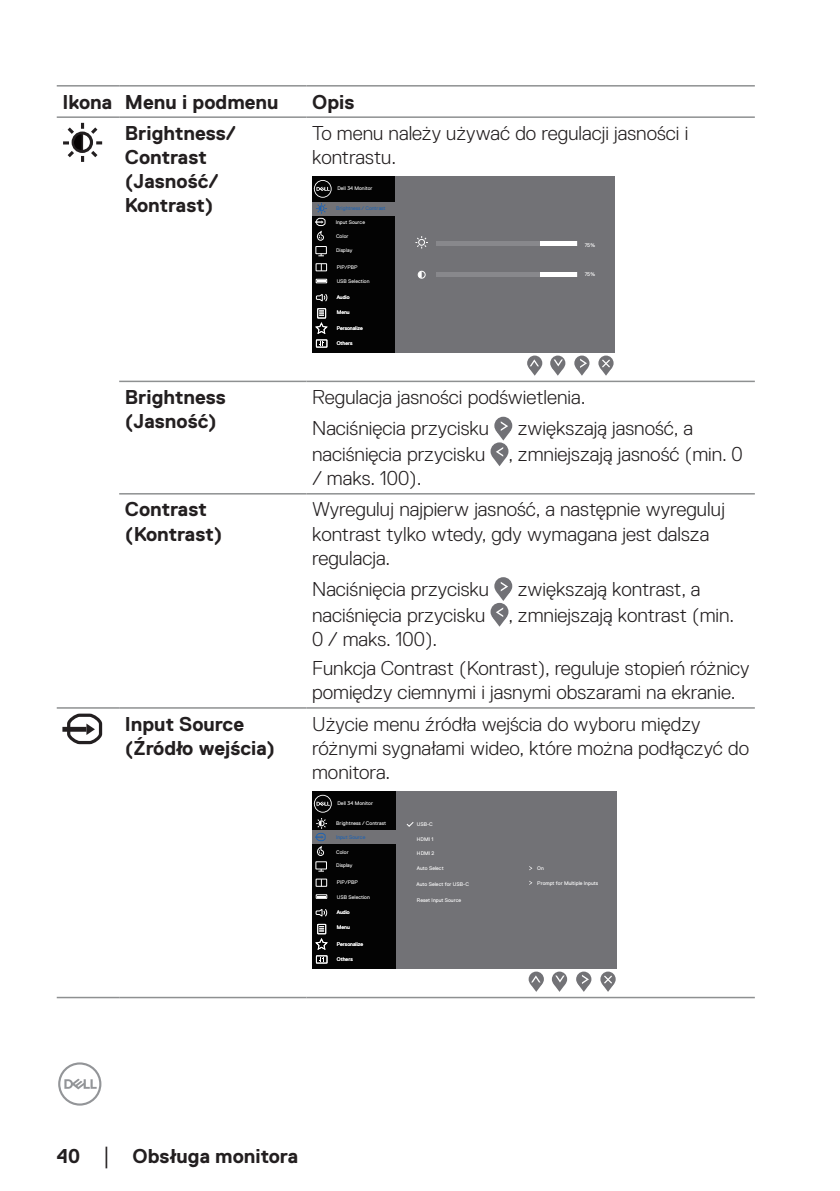
<style>
.page{position:relative;width:840px;height:1191px;background:#fff}
.page>*{position:absolute;margin:0;border:0;box-sizing:border-box;transform-origin:0 0}
.t1{font:300 20px/24px "Dell Replica";color:#231f20}
.t2{font:700 20px/24px "Dell Replica";color:#231f20}
.t3{font:5.2px "Dell Replica";color:#fff}
.t4{font:5.2px "Dell Replica";color:#2163b0}
.s1{font-family:"Times New Roman";font-weight:400;font-size:18px}
</style>
<div class="page">
<svg style="left:58px;top:1062px;width:43px;height:43px"></svg>
<hr style="left:57px;top:85px;width:62px;height:2px;background:#8e9091">
<hr style="left:119px;top:85px;width:187px;height:2px;background:#8e9091">
<hr style="left:306px;top:85px;width:448px;height:2px;background:#8e9091">
<hr style="left:119px;top:380px;width:187px;height:2px;background:#8e9091">
<hr style="left:306px;top:380px;width:448px;height:2px;background:#8e9091">
<hr style="left:119px;top:493px;width:187px;height:1px;background:#8e9091">
<hr style="left:306px;top:493px;width:448px;height:1px;background:#8e9091">
<hr style="left:57px;top:707px;width:62px;height:1px;background:#8e9091">
<hr style="left:119px;top:707px;width:187px;height:1px;background:#8e9091">
<hr style="left:306px;top:707px;width:448px;height:1px;background:#8e9091">
<hr style="left:57px;top:996px;width:62px;height:2px;background:#8e9091">
<hr style="left:119px;top:996px;width:187px;height:2px;background:#8e9091">
<hr style="left:306px;top:996px;width:448px;height:2px;background:#8e9091">
<hr style="left:57px;top:116px;width:62px;height:2px;background:#8e9091">
<hr style="left:119px;top:116px;width:187px;height:2px;background:#8e9091">
<hr style="left:306px;top:116px;width:448px;height:2px;background:#8e9091">
<svg style="left:63px;top:123px;width:39px;height:39px"></svg>
<div style="left:312px;top:176px;width:302px;height:177px;background:#727276"></div>
<div style="left:312px;top:176px;width:83px;height:177px;background:#030303"></div>
<div style="left:312px;top:202px;width:84px;height:13px;background:#727276"></div>
<div style="left:315px;top:246px;width:11px;height:8px;border:1px solid #fff"></div>
<svg style="left:314px;top:180px;width:17px;height:34px"></svg>
<svg style="left:527px;top:355px;width:15px;height:16px"></svg>
<svg style="left:550px;top:355px;width:15px;height:16px"></svg>
<svg style="left:574px;top:355px;width:15px;height:16px"></svg>
<svg style="left:598px;top:355px;width:15px;height:16px"></svg>
<svg style="left:528px;top:359px;width:12px;height:17px"></svg>
<svg style="left:575px;top:359px;width:12px;height:17px"></svg>
<svg style="left:551px;top:359px;width:12px;height:17px"></svg>
<svg style="left:600px;top:358px;width:11px;height:18px"></svg>
<svg style="left:315px;top:220px;width:8px;height:3px"></svg>
<div style="left:316px;top:218px;width:9px;height:8px;border:1px solid #fff;border-radius:3px"></div>
<svg style="left:315px;top:230px;width:9px;height:26px"></svg>
<svg style="left:319px;top:341px;width:5px;height:5px"></svg>
<div style="left:316px;top:339px;width:11px;height:9px;border:1px solid #fff"></div>
<div style="left:317px;top:308px;width:9px;height:10px;border:1px solid #fff"></div>
<svg style="left:315px;top:310px;width:13px;height:24px"></svg>
<div style="left:315px;top:263px;width:12px;height:8px;border:1px solid #fff"></div>
<div style="left:315px;top:279px;width:12px;height:4px;border:1px solid #fff"></div>
<div style="left:436px;top:241px;width:140px;height:5px;background:#88888c"></div>
<div style="left:540px;top:241px;width:36px;height:5px;background:#fff"></div>
<div style="left:436px;top:272px;width:140px;height:5px;background:#88888c"></div>
<div style="left:540px;top:272px;width:36px;height:5px;background:#fff"></div>
<svg style="left:415px;top:236px;width:12px;height:12px"></svg>
<div style="left:417px;top:271px;width:8px;height:8px;border:1px solid #fff;border-radius:50%"></div>
<svg style="left:418px;top:271px;width:3px;height:7px"></svg>
<svg style="left:315px;top:294px;width:12px;height:8px"></svg>
<div style="left:494px;top:417px;width:18px;height:17px;background:#717176;border-radius:50%"></div>
<svg style="left:496px;top:421px;width:14px;height:19px"></svg>
<div style="left:490px;top:442px;width:18px;height:18px;background:#717176;border-radius:50%"></div>
<svg style="left:492px;top:447px;width:14px;height:19px"></svg>
<div style="left:494px;top:577px;width:18px;height:18px;background:#717176;border-radius:50%"></div>
<svg style="left:496px;top:582px;width:14px;height:19px"></svg>
<div style="left:490px;top:603px;width:18px;height:18px;background:#717176;border-radius:50%"></div>
<svg style="left:492px;top:607px;width:14px;height:19px"></svg>
<svg style="left:62px;top:727px;width:3px;height:4px"></svg>
<svg style="left:65px;top:713px;width:37px;height:31px"></svg>
<div style="left:312px;top:791px;width:304px;height:177px;background:#727276"></div>
<div style="left:312px;top:791px;width:83px;height:177px;background:#030303"></div>
<div style="left:312px;top:830px;width:84px;height:13px;background:#727276"></div>
<div style="left:315px;top:861px;width:12px;height:8px;border:1px solid #fff"></div>
<svg style="left:316px;top:818px;width:11px;height:10px"></svg>
<svg style="left:314px;top:795px;width:17px;height:17px"></svg>
<svg style="left:528px;top:971px;width:15px;height:15px"></svg>
<svg style="left:551px;top:971px;width:16px;height:15px"></svg>
<svg style="left:576px;top:971px;width:15px;height:15px"></svg>
<svg style="left:600px;top:971px;width:15px;height:15px"></svg>
<svg style="left:530px;top:975px;width:12px;height:17px"></svg>
<svg style="left:577px;top:974px;width:12px;height:18px"></svg>
<svg style="left:553px;top:975px;width:12px;height:17px"></svg>
<svg style="left:602px;top:974px;width:11px;height:18px"></svg>
<svg style="left:315px;top:836px;width:8px;height:2px"></svg>
<div style="left:316px;top:833px;width:9px;height:8px;border:1px solid #2163b0;border-radius:3px"></div>
<svg style="left:315px;top:846px;width:9px;height:25px"></svg>
<div style="left:316px;top:955px;width:11px;height:8px;border:1px solid #fff"></div>
<div style="left:317px;top:923px;width:9px;height:11px;border:1px solid #fff"></div>
<svg style="left:319px;top:926px;width:5px;height:5px"></svg>
<svg style="left:315px;top:938px;width:13px;height:12px"></svg>
<div style="left:315px;top:878px;width:12px;height:9px;border:1px solid #fff"></div>
<div style="left:315px;top:894px;width:12px;height:5px;border:1px solid #fff"></div>
<svg style="left:406px;top:822px;width:8px;height:5px"></svg>
<svg style="left:315px;top:909px;width:12px;height:8px"></svg>
<p class="t2" style="left:62px;top:90px;width:217px">Ikona Menu i podmenu</p>
<p class="t2" style="left:312px;top:90px;width:44px">Opis</p>
<p class="t2" style="left:125px;top:121px;width:113px">Brightness/<br>Contrast (Jasność/<br>Kontrast)</p>
<p class="t1" style="left:312px;top:121px;width:377px">To menu należy używać do regulacji jasności i kontrastu.</p>
<p class="t3" style="left:336px;top:247px;width:18px">Display</p>
<p class="t3" style="left:337px;top:186px;width:37px">Dell 34 Monitor</p>
<p class="t3" style="left:336px;top:219px;width:31px">Input Source</p>
<p class="t3" style="left:336px;top:234px;width:14px">Color</p>
<p class="t4" style="left:336px;top:206px;width:51px">Brightness / Contrast</p>
<p class="t3" style="left:584px;top:242px;width:12px">75%</p>
<p class="t3" style="left:584px;top:272px;width:12px">75%</p>
<p class="t3" style="left:336px;top:264px;width:22px">PIP/PBP</p>
<p class="t3" style="left:336px;top:279px;width:34px">USB Selection</p>
<p class="t3" style="left:336px;top:294px;width:14px">Audio</p>
<p class="t3" style="left:336px;top:309px;width:14px">Menu</p>
<p class="t3" style="left:336px;top:340px;width:17px">Others</p>
<p class="t3" style="left:336px;top:325px;width:28px">Personalize</p>
<p class="t2" style="left:125px;top:385px;width:102px">Brightness (Jasność)</p>
<p class="t1" style="left:312px;top:381px;width:275px;line-height:31.4px">Regulacja jasności podświetlenia.<br>Naciśnięcia przycisku</p>
<p class="t1" style="left:312px;top:416px;width:432px;line-height:24.8px;text-indent:205px">zwiększają jasność, a naciśnięcia przycisku , zmniejszają jasność (min. 0 / maks. 100).</p>
<p class="t2" style="left:125px;top:497px;width:99px">Contrast (Kontrast)</p>
<p class="t1" style="left:312px;top:497px;width:414px">Wyreguluj najpierw jasność, a następnie wyreguluj kontrast tylko wtedy, gdy wymagana jest dalsza regulacja.</p>
<p class="t1" style="left:312px;top:577px;width:178px">Naciśnięcia przycisku</p>
<p class="t1" style="left:312px;top:576px;width:423px;line-height:24.8px;text-indent:205px">zwiększają kontrast, a naciśnięcia przycisku , zmniejszają kontrast (min.<br>0 / maks. 100).</p>
<p class="t1" style="left:312px;top:656px;width:438px">Funkcja Contrast (Kontrast), reguluje stopień różnicy pomiędzy ciemnymi i jasnymi obszarami na ekranie.</p>
<p class="t2" style="left:125px;top:712px;width:151px">Input Source (Źródło wejścia)</p>
<p class="t1" style="left:312px;top:712px;width:438px">Użycie menu źródła wejścia do wyboru między różnymi sygnałami wideo, które można podłączyć do monitora.</p>
<p class="t3" style="left:337px;top:800px;width:37px">Dell 34 Monitor</p>
<p class="t4" style="left:336px;top:834px;width:31px">Input Source</p>
<p class="t3" style="left:336px;top:849px;width:14px">Color</p>
<p class="t3" style="left:336px;top:820px;width:51px">Brightness / Contrast</p>
<p class="t3" style="left:336px;top:862px;width:18px">Display</p>
<p class="t3" style="left:336px;top:879px;width:23px">PIP/PBP</p>
<p class="t3" style="left:336px;top:894px;width:35px">USB Selection</p>
<p class="t3" style="left:336px;top:909px;width:14px">Audio</p>
<p class="t3" style="left:336px;top:924px;width:14px">Menu</p>
<p class="t3" style="left:336px;top:956px;width:18px">Others</p>
<p class="t3" style="left:336px;top:941px;width:28px">Personalize</p>
<p class="t3" style="left:416px;top:821px;width:18px">USB-C</p>
<p class="t3" style="left:416px;top:836px;width:18px">HDMI 1</p>
<p class="t3" style="left:416px;top:865px;width:28px">Auto Select</p>
<p class="t3" style="left:537px;top:865px;width:8px">On</p>
<p class="t3" style="left:537px;top:880px;width:62px">Prompt for Multiple Inputs</p>
<p class="t3" style="left:417px;top:850px;width:19px">HDMI 2</p>
<p class="t3" style="left:416px;top:881px;width:54px">Auto Select for USB-C</p>
<p class="t3" style="left:416px;top:897px;width:46px">Reset Input Source</p>
<p class="t2" style="left:57px;top:1143px;width:243px">40 <span class="s1">│</span> Obsługa monitora</p>
</div>
